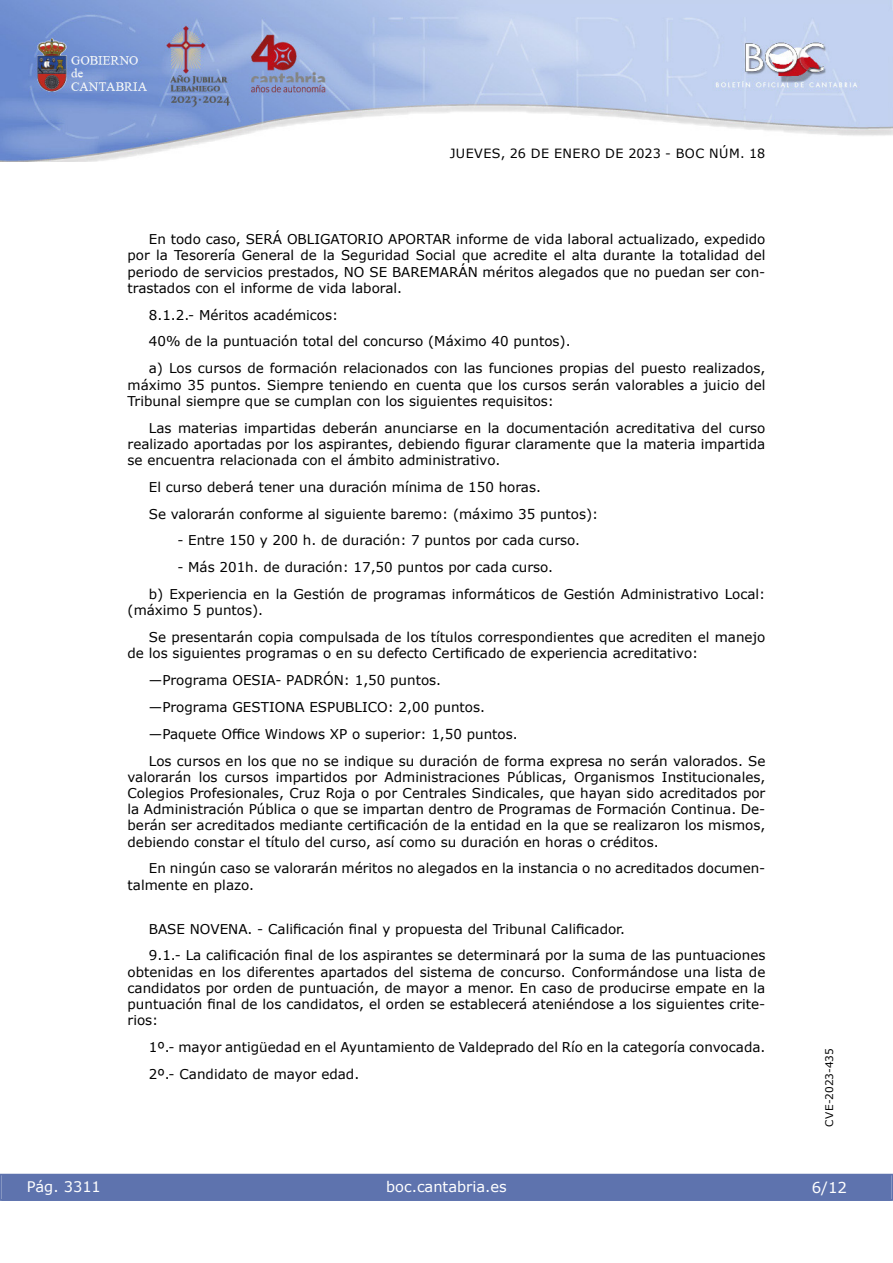
<style>
.page{position:relative;width:893px;height:1263px;background:#fff}
.page>*{position:absolute;margin:0;border:0;box-sizing:border-box;transform-origin:0 0}
.t1{font:15px "Verdana 2";color:#fff}
.t2{font:14.55px "Verdana 2";color:#fff}
.inicio_de_parrafo{font:13.5px/16.2px "Verdana 2";color:#000;text-align:justify}
.inicio_de_parrafo-2{font:13.5px/16.2px "Verdana";color:#000;text-align:justify}
.t3{font:12.75px "Verdana 2";letter-spacing:.035em;color:#000}
.t4{font:10.5px "Verdana 2";color:#000}
.s1{font-family:"Verdana 2"}
.s2{font-family:"Verdana"}
</style>
<div class="page">
<img style="left:0;top:0;width:893px;height:161px">
<div style="left:1px;top:1174px;width:890px;height:27px;background:#5e73ae"></div>
<p class="t3" style="left:450px;top:144px;width:317px">JUEVES, 26 DE ENERO DE 2023 - BOC NÚM. 18</p>
<p class="inicio_de_parrafo" style="left:128px;top:231px;width:639px;text-indent:21px">En todo caso, SERÁ OBLIGATORIO APORTAR informe de vida laboral actualizado, expedido por la Tesorería General de la Seguridad Social que acredite el alta durante la totalidad del periodo de servicios prestados, NO SE BAREMARÁN méritos alegados que no puedan ser con&shy;trastados con el informe de vida laboral.</p>
<p class="inicio_de_parrafo-2" style="left:149px;top:306px;width:191px">8.1.2.- Méritos académicos:</p>
<p class="inicio_de_parrafo-2" style="left:149px;top:333px;width:423px">40% de la puntuación total del concurso (Máximo 40 puntos).</p>
<p class="inicio_de_parrafo-2" style="left:128px;top:360px;width:639px;text-indent:21px">a) Los cursos de formación relacionados con las funciones propias del puesto realizados, <span class="s1">máximo 35 puntos. Siempre teniendo en cuenta que los cursos serán valorables a juicio del </span>Tribunal siempre que se cumplan con los siguientes requisitos:</p>
<p class="inicio_de_parrafo" style="left:128px;top:419px;width:639px;text-indent:21px">Las materias impartidas deberán anunciarse en la documentación acreditativa del curso <span class="s2">realizado aportadas por los aspirantes, debiendo figurar claramente que la materia impartida </span>se encuentra relacionada con el ámbito administrativo.</p>
<p class="inicio_de_parrafo" style="left:149px;top:479px;width:394px">El curso deberá tener una duración mínima de 150 horas.</p>
<p class="inicio_de_parrafo-2" style="left:149px;top:505px;width:451px">Se valorarán conforme al siguiente baremo: (máximo 35 puntos):</p>
<p class="inicio_de_parrafo-2" style="left:177px;top:532px;width:404px">- Entre 150 y 200 h. de duración: 7 puntos por cada curso.</p>
<p class="inicio_de_parrafo-2" style="left:177px;top:559px;width:377px">- Más 201h. de duración: 17,50 puntos por cada curso.</p>
<p class="inicio_de_parrafo-2" style="left:128px;top:586px;width:639px;text-indent:21px">b) Experiencia en la Gestión de programas informáticos de Gestión Administrativo Local: (máximo 5 puntos).</p>
<p class="inicio_de_parrafo" style="left:128px;top:629px;width:639px;text-indent:21px">Se presentarán copia compulsada de los títulos correspondientes que acrediten el manejo <span class="s2">de los siguientes programas o en su defecto Certificado de experiencia acreditativo:</span></p>
<p class="inicio_de_parrafo-2" style="left:149px;top:672px;width:294px">—Programa OESIA- PADRÓN: 1,50 puntos.</p>
<p class="inicio_de_parrafo-2" style="left:149px;top:699px;width:338px">—Programa GESTIONA ESPUBLICO: 2,00 puntos.</p>
<p class="inicio_de_parrafo-2" style="left:149px;top:726px;width:370px">—Paquete Office Windows XP o superior: 1,50 puntos.</p>
<p class="inicio_de_parrafo" style="left:128px;top:752px;width:639px;text-indent:21px">Los cursos en los que no se indique su duración de forma expresa no serán valorados. Se valorarán los cursos impartidos por Administraciones Públicas, Organismos Institucionales, Colegios Profesionales, Cruz Roja o por Centrales Sindicales, que hayan sido acreditados por la Administración Pública o que se impartan dentro de Programas de Formación Continua. De&shy;<span class="s2">berán ser acreditados mediante certificación de la entidad en la que se realizaron los mismos, </span>debiendo constar el título del curso, así como su duración en horas o créditos.</p>
<p class="inicio_de_parrafo" style="left:128px;top:860px;width:639px;text-indent:21px">En ningún caso se valorarán méritos no alegados en la instancia o no acreditados documen&shy;talmente en plazo.</p>
<p class="inicio_de_parrafo-2" style="left:149px;top:920px;width:478px">BASE NOVENA. - Calificación final y propuesta del Tribunal Calificador.</p>
<p class="inicio_de_parrafo-2" style="left:128px;top:947px;width:639px;text-indent:21px">9.1.- La calificación final de los aspirantes se determinará por la suma de las puntuaciones <span class="s1">obtenidas en los diferentes apartados del sistema de concurso. Conformándose una lista de candidatos por orden de puntuación, de mayor a menor. En caso de producirse empate en la </span>puntuación final de los candidatos, el orden se establecerá ateniéndose a los siguientes crite&shy;rios:</p>
<p class="inicio_de_parrafo" style="left:149px;top:1039px;width:618px">1º.- mayor antigüedad en el Ayuntamiento de Valdeprado del Río en la categoría convocada.</p>
<p class="inicio_de_parrafo" style="left:149px;top:1066px;width:212px">2º.- Candidato de mayor edad.</p>
<p class="t2" style="left:27px;top:1177px;width:76px">Pág. 3311</p>
<p class="t2" style="left:386px;top:1177px;width:122px">boc.cantabria.es</p>
<p class="t4" style="left:822px;top:1126px;width:80px;rotate:-90deg">CVE-2023-435</p>
<p class="t1" style="left:812px;top:1177px;width:37px">6/12</p>
</div>
